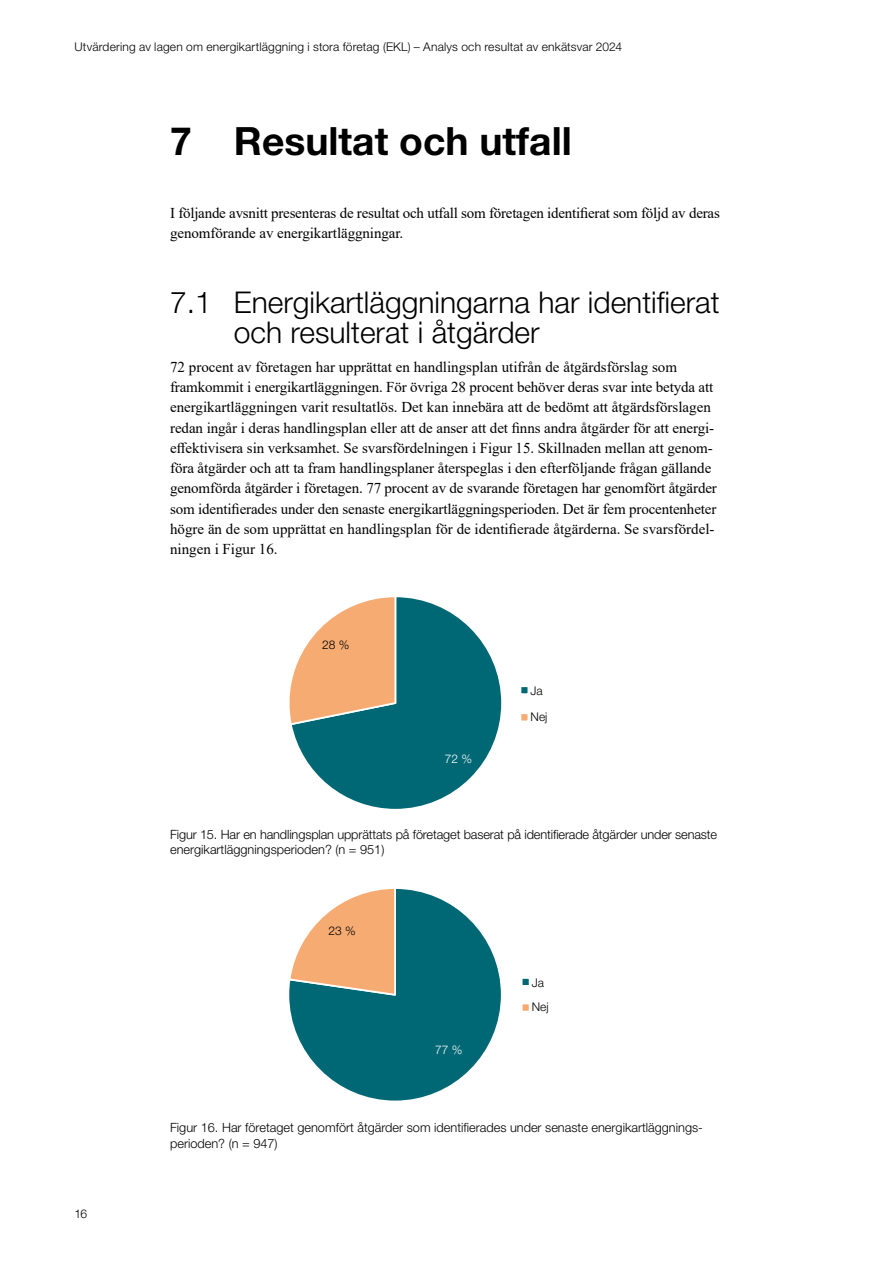
<style>
.page{position:relative;width:893px;height:1263px;background:#fff}
.page>*{position:absolute;margin:0;border:0;box-sizing:border-box;transform-origin:0 0}
.Rubrik_1{font:700 39px "Helvetica Neue LT Std";color:#000}
.Rubrik_2{font:300 30px/30px "Helvetica Neue LT Std";color:#000}
.Brödtext{font:15px/20.2px "Times New Roman";letter-spacing:-.005em;color:#000}
.Figurtext{font:300 12.75px/15.8px "Helvetica Neue LT Std";color:#000}
.t1{font:300 12px/25.3px "Helvetica Neue LT Std";letter-spacing:.015em;color:#000}
.t2{font:300 12px "Helvetica Neue LT Std";color:#fff}
</style>
<div class="page">
<svg style="left:292px;top:597px;width:210px;height:212px"></svg>
<svg style="left:289px;top:597px;width:108px;height:129px"></svg>
<div style="left:520px;top:686px;width:8px;height:8px;background:#006875"></div>
<div style="left:520px;top:685px;width:9px;height:10px;border:2px solid #fff"></div>
<div style="left:520px;top:713px;width:8px;height:8px;background:#f6ab72"></div>
<div style="left:520px;top:712px;width:9px;height:10px;border:2px solid #fff"></div>
<svg style="left:289px;top:889px;width:212px;height:212px"></svg>
<svg style="left:289px;top:889px;width:108px;height:108px"></svg>
<div style="left:522px;top:978px;width:8px;height:8px;background:#006875"></div>
<div style="left:521px;top:977px;width:9px;height:10px;border:2px solid #fff"></div>
<div style="left:522px;top:1003px;width:8px;height:9px;background:#f6ab72"></div>
<div style="left:521px;top:1002px;width:9px;height:10px;border:2px solid #fff"></div>
<p class="t1" style="left:74px;top:34px;width:549px">Utvärdering av lagen om energikartläggning i stora företag (EKL) – Analys och resultat av enkätsvar 2024</p>
<h1 class="Rubrik_1" style="left:170px;top:117px;width:403px">7 Resultat och utfall</h1>
<p class="Brödtext" style="left:170px;top:203px;width:551px">I följande avsnitt presenteras de resultat och utfall som företagen identifierat som följd av deras genomförande av energikartläggningar.</p>
<h2 class="Rubrik_2" style="left:234px;top:287px;width:487px;text-indent:-64px">7.1 Energikartläggningarna har identifierat och resulterat i åtgärder</h2>
<p class="Brödtext" style="left:170px;top:356px;width:548px">72 procent av företagen har upprättat en handlingsplan utifrån de åtgärdsförslag som framkommit i energikartläggningen. För övriga 28 procent behöver deras svar inte betyda att energikartläggningen varit resultatlös. Det kan innebära att de bedömt att åtgärdsförslagen redan ingår i deras handlingsplan eller att de anser att det finns andra åtgärder för att energi&shy;effektivisera sin verksamhet. Se svarsfördelningen i Figur 15. Skillnaden mellan att genom&shy;föra åtgärder och att ta fram handlingsplaner återspeglas i den efterföljande frågan gällande genomförda åtgärder i företagen. 77 procent av de svarande företagen har genomfört åtgärder som identifierades under den senaste energikartläggningsperioden. Det är fem procentenheter högre än de som upprättat en handlingsplan för de identifierade åtgärderna. Se svarsfördel&shy;ningen i Figur 16.</p>
<p class="t1" style="left:322px;top:632px;width:29px">28 %</p>
<p class="t2" style="left:445px;top:752px;width:29px">72 %</p>
<p class="t1" style="left:531px;top:678px;width:18px">Ja<br>Nej</p>
<p class="Figurtext" style="left:170px;top:826px;width:549px">Figur 15. Har en handlingsplan upprättats på företaget baserat på identifierade åtgärder under senaste energikartläggningsperioden? (n = 951)</p>
<p class="t1" style="left:329px;top:917px;width:29px">23 %</p>
<p class="t2" style="left:435px;top:1042px;width:29px">77 %</p>
<p class="t1" style="left:532px;top:971px;width:18px;line-height:23.9px">Ja<br>Nej</p>
<p class="t1" style="left:74px;top:1201px;width:14px">16</p>
<p class="Figurtext" style="left:170px;top:1119px;width:534px">Figur 16. Har företaget genomfört åtgärder som identifierades under senaste energikartläggnings&shy;perioden? (n = 947)</p>
</div>
